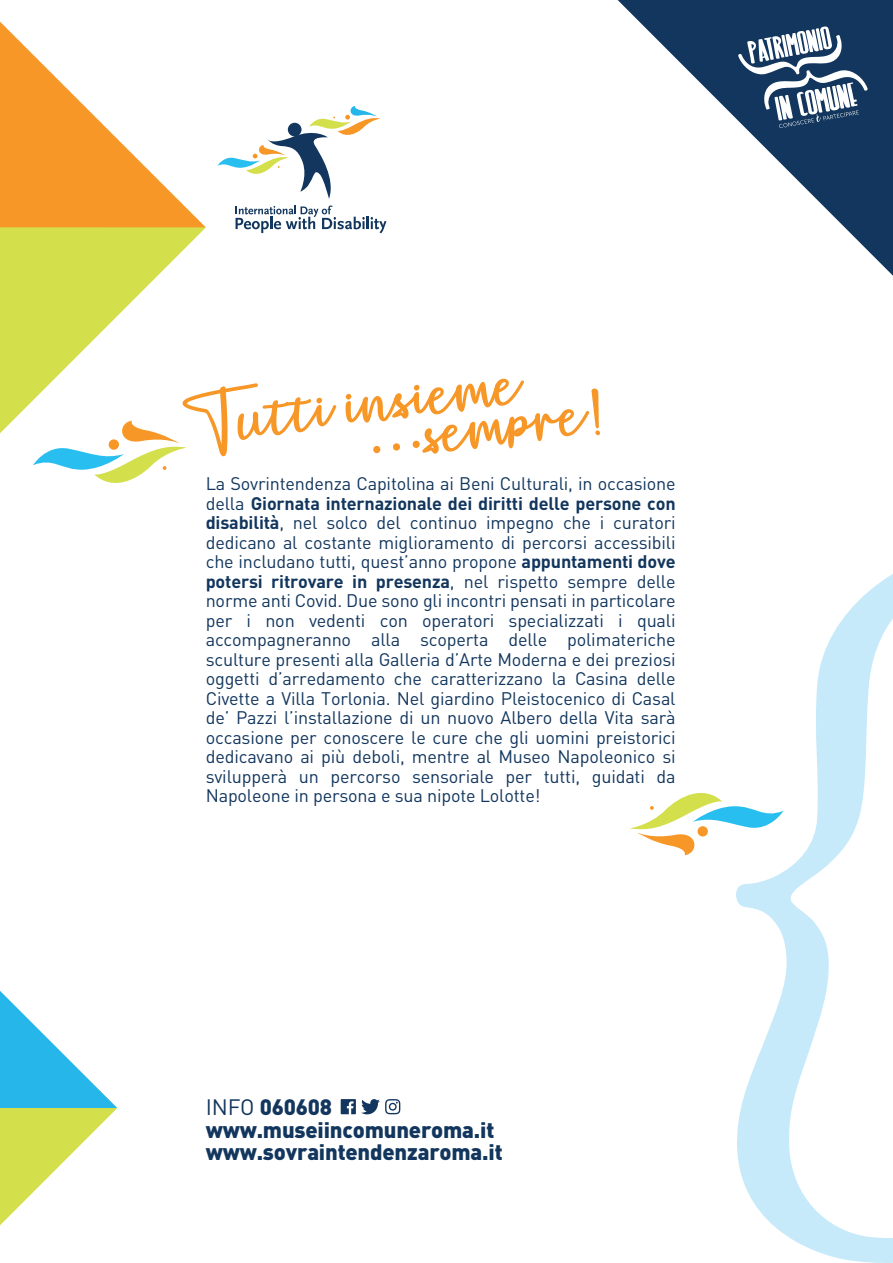
<style>
.page{position:relative;width:893px;height:1263px;background:#fff}
.page>*{position:absolute;margin:0;border:0;box-sizing:border-box;transform-origin:0 0}
.t1{font:63.45px "adamd";color:#f79727}
.t2{font:900 22.05px/22.8px "DIN";letter-spacing:-.01em;color:#12365d}
.t3{font:18px/19.5px "DIN";letter-spacing:-.01em;color:#12365d;text-align:justify}
.s1{font-weight:700}
.s2{font-weight:400}
</style>
<div class="page">
<svg style="left:736px;top:574px;width:157px;height:689px"></svg>
<svg style="left:0;top:227px;width:206px;height:206px;fill:#d4df4c"></svg>
<svg style="left:0;top:22px;width:206px;height:205px"></svg>
<svg style="left:618px;top:0;width:275px;height:276px"></svg>
<svg style="left:217px;top:106px;width:164px;height:93px"></svg>
<div style="left:288px;top:123px;width:13px;height:13px;background:#12365d;border-radius:50%"></div>
<svg style="left:236px;top:206px;width:150px;height:27px"></svg>
<svg style="left:738px;top:26px;width:130px;height:102px"></svg>
<svg style="left:33px;top:421px;width:154px;height:62px"></svg>
<div style="left:109px;top:439px;width:10px;height:11px;background:#f79727;border-radius:50%"></div>
<svg style="left:630px;top:785px;width:153px;height:70px"></svg>
<div style="left:697px;top:826px;width:11px;height:10px;background:#f79727;border-radius:50%"></div>
<svg style="left:341px;top:1099px;width:59px;height:15px"></svg>
<svg style="left:0;top:991px;width:117px;height:234px"></svg>
<h1 class="t1" style="left:178px;top:384px;width:341px;rotate:-8deg">Tutti insieme</h1>
<h1 class="t1" style="left:359px;top:398px;width:245px;rotate:-8deg">...sempre!</h1>
<p class="t3" style="left:206px;top:474px;width:471px">La Sovrintendenza Capitolina ai Beni Culturali, in occasione della <span class="s1">Giornata internazionale dei diritti delle persone con disabilità</span>, nel solco del continuo impegno che i curatori dedicano al costante miglioramento di percorsi accessibili che includano tutti, quest’anno propone <span class="s1">appuntamenti dove potersi ritrovare in presenza</span>, nel rispetto sempre delle norme anti Covid. Due sono gli incontri pensati in particolare per i non vedenti con operatori specializzati i quali accompagneranno alla scoperta delle polimateriche sculture presenti alla Galleria d’Arte Moderna e dei preziosi oggetti d’arredamento che caratterizzano la Casina delle Civette a Villa Torlonia. Nel giardino Pleistocenico di Casal de’ Pazzi l’installazione di un nuovo Albero della Vita sarà occasione per conoscere le cure che gli uomini preistorici dedicavano ai più deboli, mentre al Museo Napoleonico si svilupperà un percorso sensoriale per tutti, guidati da Napoleone in persona e sua nipote Lolotte!</p>
<p class="t2" style="left:206px;top:1094px;width:298px"><span class="s2">INFO</span> 060608 www.museiincomuneroma.it www.sovraintendenzaroma.it</p>
</div>
